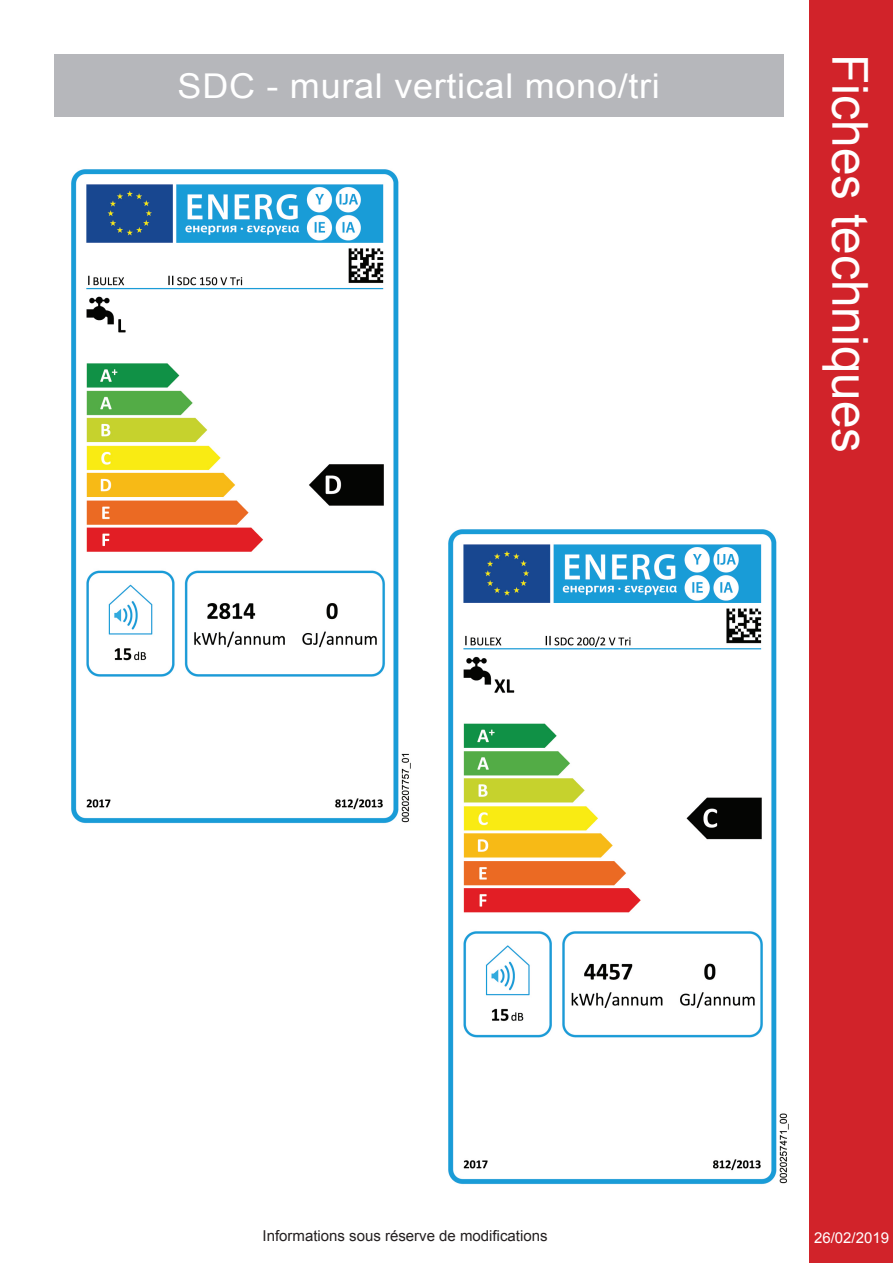
<style>
.page{position:relative;width:893px;height:1263px;background:#fff}
.page>*{position:absolute;margin:0;border:0;box-sizing:border-box;transform-origin:0 0}
.t1{font:49.5px "Arial";color:#fff}
.t2{font:34.2px "Arial";letter-spacing:.02em;color:#fff;scale:1.05 1}
.t3{font:15px "Arial";color:#231f20}
.t4{font:15px "Arial";color:#fff}
</style>
<div class="page">
<div style="left:54px;top:54px;width:730px;height:63px;background:#b6b7bb"></div>
<img style="left:71px;top:169px;width:340px;height:655px">
<img style="left:448px;top:529px;width:341px;height:656px">
<div style="left:809px;top:0;width:84px;height:1263px;background:#d1232a"></div>
<p class="t2" style="left:178px;top:63px;width:461px">SDC - mural vertical mono/tri</p>
<h1 class="t1" style="left:882px;top:54px;width:400px;rotate:90deg">Fiches techniques</h1>
<p class="t3" style="left:262px;top:1226px;width:287px">Informations sous réserve de modifications</p>
<p class="t4" style="left:814px;top:1228px;width:77px">26/02/2019</p>
</div>
